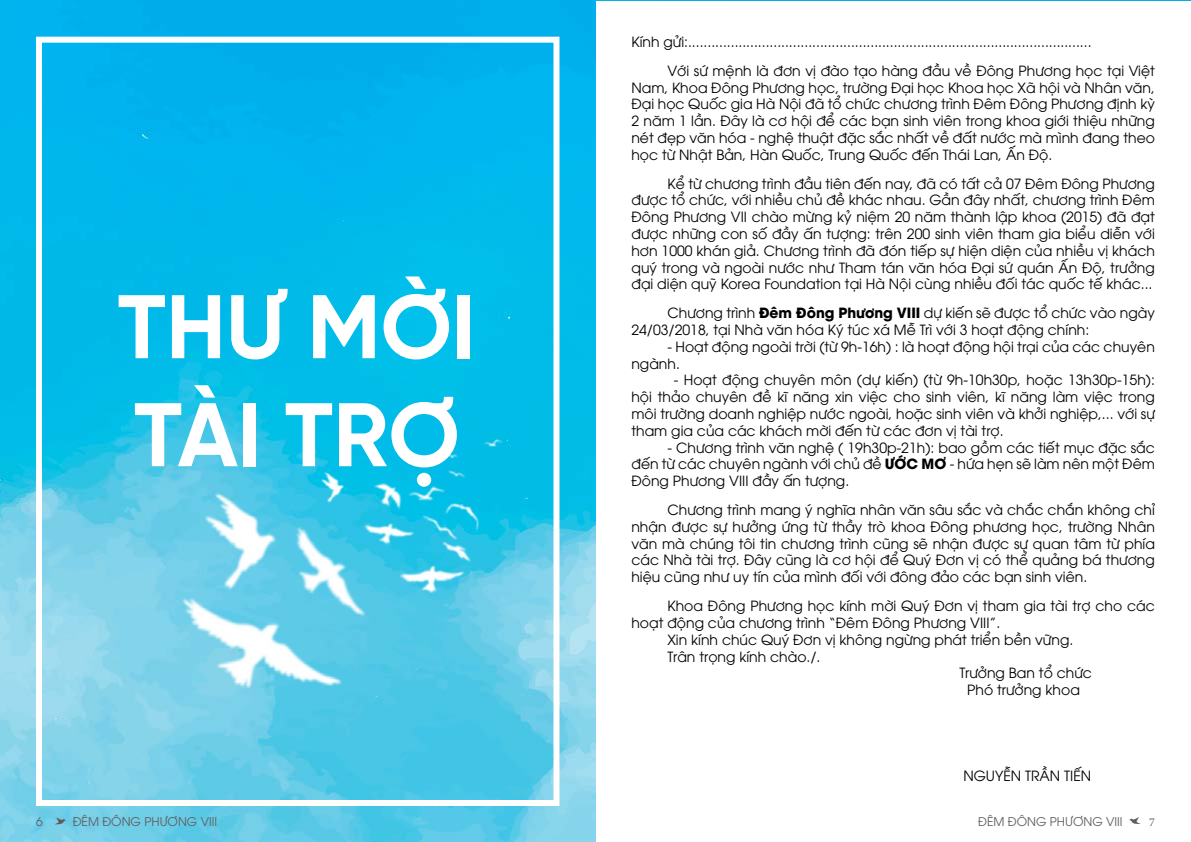
<style>
.page{position:relative;width:1191px;height:842px;background:#fff}
.page>*{position:absolute;margin:0;border:0;box-sizing:border-box;transform-origin:0 0}
.t1{font:700 90px/108px "SVN Gilroy";color:#fff}
.t2{font:14px/16.8px "UTM Avo";color:#000;text-align:justify}
.t3{font:12px "UTM Avo";color:#615d5c}
.t4{font:12px "Minion Pro";color:#615d5c}
.s1{font-weight:700}
</style>
<div class="page">
<img style="left:0;top:0;width:1191px;height:842px">
<svg style="left:55px;top:817px;width:11px;height:8px"></svg>
<img style="left:162px;top:417px;width:361px;height:291px">
<div style="left:596px;top:1px;width:594px;height:840px;background:#fff"></div>
<div style="left:36px;top:37px;width:523px;height:769px;border:6px solid #fff"></div>
<svg style="left:1129px;top:817px;width:11px;height:7px"></svg>
<h1 class="t1" style="left:117px;top:267px;width:360px">THƯ MỜI<br>TÀI TRỢ</h1>
<p class="t3" style="left:36px;top:812px;width:8px">6</p>
<p class="t3" style="left:73px;top:812px;width:146px">ĐÊM ĐÔNG PHƯƠNG VIII</p>
<p class="t2" style="left:667px;top:26px;width:489px;line-height:28.8px;text-indent:-36px">Kính gửi:........................................................................................................<br>Với sứ mệnh là đơn vị đào tạo hàng đầu về Đông Phương học tại Việt</p>
<p class="t2" style="left:631px;top:78px;width:525px">Nam, Khoa Đông Phương học, trường Đại học Khoa học Xã hội và Nhân văn, Đại học Quốc gia Hà Nội đã tổ chức chương trình Đêm Đông Phương định kỳ 2 năm 1 lần. Đây là cơ hội để các bạn sinh viên trong khoa giới thiệu những nét đẹp văn hóa - nghệ thuật đặc sắc nhất về đất nước mà mình đang theo học từ Nhật Bản, Hàn Quốc, Trung Quốc đến Thái Lan, Ấn Độ.</p>
<p class="t2" style="left:631px;top:174px;width:525px;text-indent:36px">Kể từ chương trình đầu tiên đến nay, đã có tất cả 07 Đêm Đông Phương được tổ chức, với nhiều chủ đề khác nhau. Gần đây nhất, chương trình Đêm Đông Phương VII chào mừng kỷ niệm 20 năm thành lập khoa (2015) đã đạt được những con số đầy ấn tượng: trên 200 sinh viên tham gia biểu diễn với hơn 1000 khán giả. Chương trình đã đón tiếp sự hiện diện của nhiều vị khách quý trong và ngoài nước như Tham tán văn hóa Đại sứ quán Ấn Độ, trưởng đại diện quỹ Korea Foundation tại Hà Nội cùng nhiều đối tác quốc tế khác...</p>
<p class="t2" style="left:631px;top:303px;width:525px;text-indent:36px">Chương trình <span class="s1">Đêm Đông Phương VIII</span> dự kiến sẽ được tổ chức vào ngày<br>24/03/2018, tại Nhà văn hóa Ký túc xá Mễ Trì với 3 hoạt động chính:</p>
<p class="t2" style="left:631px;top:337px;width:525px;text-indent:36px">- Hoạt động ngoài trời (từ 9h-16h) : là hoạt động hội trại của các chuyên ngành.</p>
<p class="t2" style="left:631px;top:371px;width:525px;text-indent:42px">- Hoạt động chuyên môn (dự kiến) (từ 9h-10h30p, hoặc 13h30p-15h): hội thảo chuyên đề kĩ năng xin việc cho sinh viên, kĩ năng làm việc trong môi trường doanh nghiệp nước ngoài, hoặc sinh viên và khởi nghiệp,... với sự tham gia của các khách mời đến từ các đơn vị tài trợ.</p>
<p class="t2" style="left:631px;top:438px;width:525px;text-indent:36px">- Chương trình văn nghệ ( 19h30p-21h): bao gồm các tiết mục đặc sắc đến từ các chuyên ngành với chủ đề <span class="s1">ƯỚC MƠ</span> - hứa hẹn sẽ làm nên một Đêm Đông Phương VIII đầy ấn tượng.</p>
<p class="t2" style="left:631px;top:500px;width:525px;text-indent:36px">Chương trình mang ý nghĩa nhân văn sâu sắc và chắc chắn không chỉ nhận được sự hưởng ứng từ thầy trò khoa Đông phương học, trường Nhân văn mà chúng tôi tin chương trình cũng sẽ nhận được sự quan tâm từ phía các Nhà tài trợ. Đây cũng là cơ hội để Quý Đơn vị có thể quảng bá thương hiệu cũng như uy tín của mình đối với đông đảo các bạn sinh viên.</p>
<p class="t2" style="left:667px;top:596px;width:489px">Khoa Đông Phương học kính mời Quý Đơn vị tham gia tài trợ cho các</p>
<p class="t2" style="left:631px;top:613px;width:370px">hoạt động của chương trình “Đêm Đông Phương VIII”.</p>
<p class="t2" style="left:667px;top:630px;width:407px">Xin kính chúc Quý Đơn vị không ngừng phát triển bền vững.</p>
<p class="t2" style="left:667px;top:647px;width:154px">Trân trọng kính chào./.</p>
<p class="t2" style="left:959px;top:663px;width:134px">Trưởng Ban tổ chức</p>
<p class="t2" style="left:967px;top:680px;width:114px">Phó trưởng khoa</p>
<p class="t2" style="left:963px;top:766px;width:129px">NGUYỄN TRẦN TIẾN</p>
<p class="t3" style="left:978px;top:812px;width:146px">ĐÊM ĐÔNG PHƯƠNG VIII</p>
<p class="t4" style="left:1149px;top:814px;width:7px">7</p>
</div>
